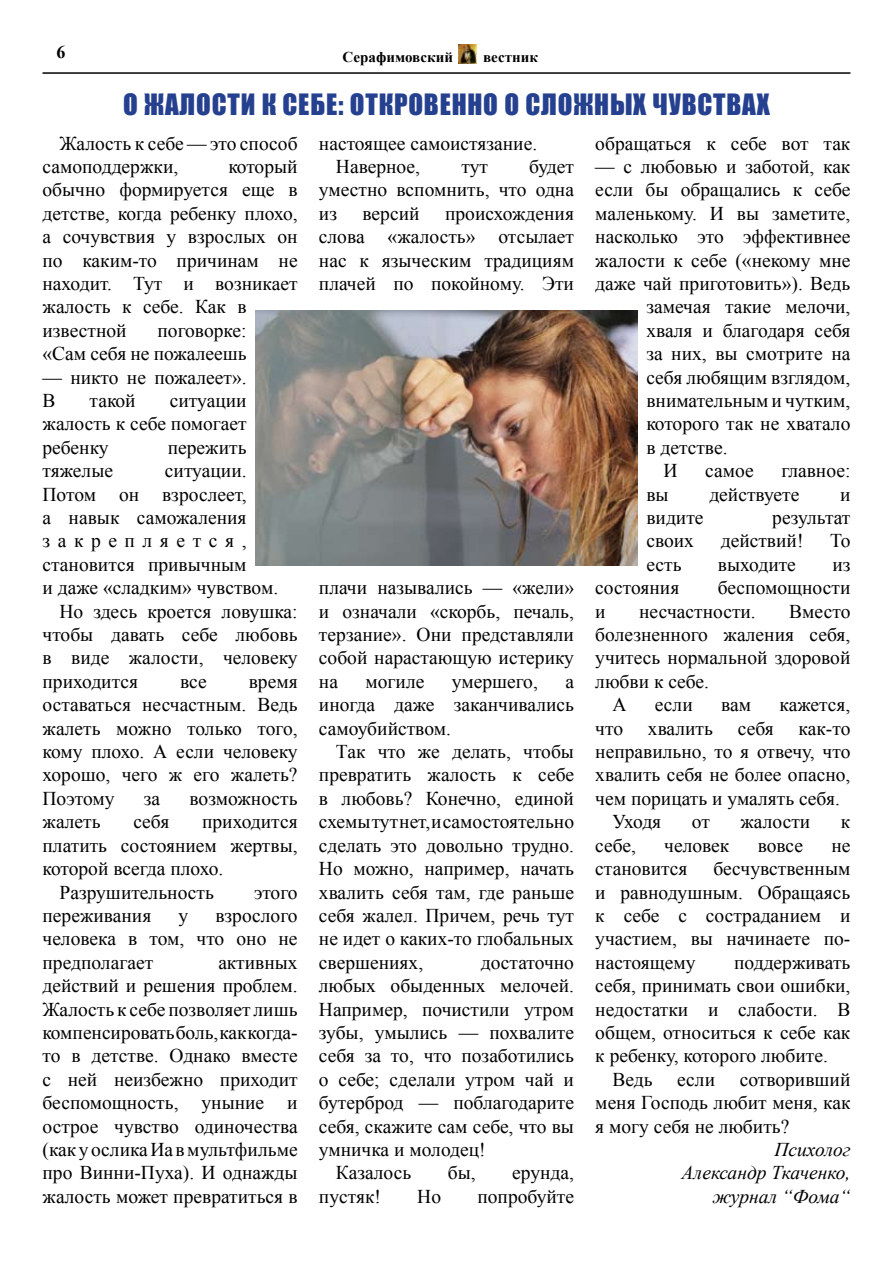
<style>
.page{position:relative;width:893px;height:1263px;background:#fff}
.page>*{position:absolute;margin:0;border:0;box-sizing:border-box;transform-origin:0 0}
.t1{font:27px "Impact";letter-spacing:.03em;color:#25408f}
.t2{font:19.5px/23.4px "Times New Roman";color:#000;text-align:justify}
.t3{font:italic 19.5px/23.4px "Times New Roman";color:#000;text-align:right}
.t4{font:19.5px "Times New Roman";letter-spacing:.39em;color:#000}
.t5{font:700 18px "Times New Roman";color:#000}
.t6{font:700 15px "Times New Roman";color:#000}
</style>
<div class="page">
<hr style="left:43px;top:72px;width:807px;height:2px;background:#000">
<img style="left:459px;top:44px;width:18px;height:19px">
<img style="left:255px;top:311px;width:383px;height:255px">
<p class="t5" style="left:56px;top:40px;width:10px">6</p>
<p class="t6" style="left:343px;top:47px;width:112px">Серафимовский</p>
<p class="t6" style="left:483px;top:47px;width:56px">вестник</p>
<h1 class="t1" style="left:123px;top:83px;width:648px">О ЖАЛОСТИ К СЕБЕ: ОТКРОВЕННО О СЛОЖНЫХ ЧУВСТВАХ</h1>
<p class="t2" style="left:336px;top:131px;width:203px;text-indent:-17px">настоящее самоистязание.<br>Наверное,</p>
<p class="t2" style="left:43px;top:131px;width:257px;text-indent:17px">Жалость к себе — это способ самоподдержки,</p>
<p class="t2" style="left:595px;top:131px;width:257px">обращаться к себе вот так</p>
<p class="t2" style="left:595px;top:154px;width:257px">— с любовью и заботой, как</p>
<p class="t2" style="left:595px;top:178px;width:257px">если бы обращались к себе</p>
<p class="t2" style="left:595px;top:201px;width:257px">маленькому. И вы заметите,</p>
<p class="t2" style="left:595px;top:225px;width:257px">насколько это эффективнее</p>
<p class="t2" style="left:595px;top:248px;width:257px">жалости к себе («некому мне</p>
<p class="t2" style="left:595px;top:271px;width:257px">даже чай приготовить»). Ведь</p>
<p class="t2" style="left:646px;top:295px;width:206px">замечая такие мелочи,</p>
<p class="t2" style="left:646px;top:318px;width:206px">хваля и благодаря себя</p>
<p class="t2" style="left:646px;top:342px;width:206px">за них, вы смотрите на</p>
<p class="t2" style="left:646px;top:365px;width:206px">себя любящим взглядом,</p>
<p class="t2" style="left:646px;top:388px;width:206px">внимательным и чутким,</p>
<p class="t2" style="left:646px;top:412px;width:206px">которого так не хватало</p>
<p class="t2" style="left:646px;top:435px;width:83px">в детстве.</p>
<p class="t2" style="left:663px;top:459px;width:16px">И</p>
<p class="t2" style="left:705px;top:459px;width:50px">самое</p>
<p class="t2" style="left:781px;top:459px;width:71px">главное:</p>
<p class="t2" style="left:646px;top:482px;width:24px">вы</p>
<p class="t2" style="left:709px;top:482px;width:92px">действуете</p>
<p class="t2" style="left:840px;top:482px;width:12px">и</p>
<p class="t2" style="left:646px;top:505px;width:59px">видите</p>
<p class="t2" style="left:772px;top:505px;width:80px">результат</p>
<p class="t2" style="left:646px;top:529px;width:49px">своих</p>
<p class="t2" style="left:721px;top:529px;width:84px">действий!</p>
<p class="t2" style="left:830px;top:529px;width:22px">То</p>
<p class="t2" style="left:646px;top:552px;width:37px">есть</p>
<p class="t2" style="left:718px;top:552px;width:80px">выходите</p>
<p class="t2" style="left:832px;top:552px;width:20px">из</p>
<p class="t2" style="left:595px;top:576px;width:86px">состояния</p>
<p class="t2" style="left:718px;top:576px;width:134px">беспомощности</p>
<p class="t2" style="left:595px;top:599px;width:12px">и</p>
<p class="t2" style="left:639px;top:599px;width:118px">несчастности.</p>
<p class="t2" style="left:789px;top:599px;width:63px">Вместо</p>
<p class="t2" style="left:595px;top:622px;width:257px">болезненного жаления себя,</p>
<p class="t2" style="left:595px;top:646px;width:257px">учитесь нормальной здоровой</p>
<p class="t2" style="left:595px;top:669px;width:115px">любви к себе.</p>
<p class="t2" style="left:612px;top:693px;width:16px">А</p>
<p class="t2" style="left:655px;top:693px;width:39px">если</p>
<p class="t2" style="left:721px;top:693px;width:31px">вам</p>
<p class="t2" style="left:779px;top:693px;width:72px">кажется,</p>
<p class="t2" style="left:595px;top:716px;width:29px">что</p>
<p class="t2" style="left:648px;top:716px;width:67px">хвалить</p>
<p class="t2" style="left:738px;top:716px;width:37px">себя</p>
<p class="t2" style="left:799px;top:716px;width:53px">как-то</p>
<p class="t2" style="left:595px;top:739px;width:257px">неправильно, то я отвечу, что</p>
<p class="t2" style="left:595px;top:763px;width:257px">хвалить себя не более опасно,</p>
<p class="t2" style="left:595px;top:786px;width:246px">чем порицать и умалять себя.</p>
<p class="t2" style="left:612px;top:810px;width:50px">Уходя</p>
<p class="t2" style="left:692px;top:810px;width:20px">от</p>
<p class="t2" style="left:740px;top:810px;width:71px">жалости</p>
<p class="t2" style="left:841px;top:810px;width:11px">к</p>
<p class="t2" style="left:595px;top:833px;width:42px">себе,</p>
<p class="t2" style="left:664px;top:833px;width:67px">человек</p>
<p class="t2" style="left:758px;top:833px;width:47px">вовсе</p>
<p class="t2" style="left:831px;top:833px;width:21px">не</p>
<p class="t2" style="left:595px;top:856px;width:94px">становится</p>
<p class="t2" style="left:319px;top:154px;width:257px;text-indent:210px">будет уместно вспомнить, что одна из</p>
<p class="t2" style="left:43px;top:154px;width:257px;text-align:left;text-indent:186px">который обычно формируется еще в детстве, когда ребенку плохо, а сочувствия у взрослых он по каким-то причинам не находит. Тут и возникает жалость к себе. Как в известной</p>
<p class="t2" style="left:461px;top:154px;width:28px">тут</p>
<p class="t2" style="left:363px;top:201px;width:59px">версий</p>
<p class="t2" style="left:319px;top:201px;width:257px;text-indent:126px">происхождения слова «жалость» отсылает нас к языческим традициям плачей по покойному. Эти</p>
<p class="t2" style="left:43px;top:318px;width:206px;text-align:right">поговорке:<br>«Сам себя не пожалеешь</p>
<p class="t2" style="left:43px;top:365px;width:206px">— никто не пожалеет».<br>В</p>
<p class="t2" style="left:90px;top:388px;width:48px">такой</p>
<p class="t2" style="left:43px;top:388px;width:206px;text-indent:127px">ситуации жалость к себе помогает ребенку</p>
<p class="t2" style="left:168px;top:435px;width:80px">пережить</p>
<p class="t2" style="left:43px;top:459px;width:72px">тяжелые</p>
<p class="t2" style="left:165px;top:459px;width:83px">ситуации.</p>
<p class="t2" style="left:43px;top:482px;width:206px">Потом он взрослеет,</p>
<p class="t2" style="left:43px;top:505px;width:206px">а навык саможаления</p>
<p class="t4" style="left:43px;top:528px;width:206px">закрепляется,</p>
<p class="t2" style="left:43px;top:552px;width:206px">становится привычным</p>
<p class="t2" style="left:43px;top:576px;width:237px">и даже «сладким» чувством.</p>
<p class="t2" style="left:60px;top:599px;width:240px">Но здесь кроется ловушка:</p>
<p class="t2" style="left:43px;top:622px;width:257px">чтобы давать себе любовь</p>
<p class="t2" style="left:43px;top:646px;width:257px">в виде жалости, человеку</p>
<p class="t2" style="left:43px;top:669px;width:97px">приходится</p>
<p class="t2" style="left:180px;top:669px;width:28px">все</p>
<p class="t2" style="left:319px;top:576px;width:257px">плачи назывались — «жели» и означали «скорбь, печаль, терзание». Они представляли собой нарастающую истерику на</p>
<p class="t2" style="left:365px;top:669px;width:60px">могиле</p>
<p class="t2" style="left:452px;top:669px;width:88px">умершего,</p>
<p class="t2" style="left:43px;top:669px;width:257px;text-indent:206px">время оставаться несчастным. Ведь жалеть можно только того, кому плохо. А если человеку хорошо, чего ж его жалеть?<br>Поэтому</p>
<p class="t2" style="left:319px;top:669px;width:257px;text-indent:246px">а иногда даже заканчивались самоубийством.</p>
<p class="t2" style="left:319px;top:739px;width:257px;text-indent:17px">Так что же делать, чтобы превратить жалость к себе в любовь? Конечно, единой схемы тут нет, и самостоятельно сделать это довольно трудно.<br>Но можно, например, начать хвалить себя там, где раньше себя жалел. Причем, речь тут не идет о каких-то глобальных свершениях,</p>
<p class="t2" style="left:144px;top:786px;width:18px">за</p>
<p class="t2" style="left:190px;top:786px;width:110px">возможность</p>
<p class="t2" style="left:43px;top:810px;width:60px">жалеть</p>
<p class="t2" style="left:133px;top:810px;width:37px">себя</p>
<p class="t2" style="left:202px;top:810px;width:97px">приходится</p>
<p class="t2" style="left:43px;top:833px;width:257px">платить состоянием жертвы,</p>
<p class="t2" style="left:43px;top:856px;width:182px">которой всегда плохо.</p>
<p class="t2" style="left:60px;top:880px;width:156px">Разрушительность</p>
<p class="t2" style="left:254px;top:880px;width:45px">этого</p>
<p class="t2" style="left:43px;top:903px;width:110px">переживания</p>
<p class="t2" style="left:178px;top:903px;width:11px">у</p>
<p class="t2" style="left:595px;top:856px;width:257px;text-indent:118px">бесчувственным и равнодушным. Обращаясь к себе с состраданием и участием, вы начинаете по&shy;настоящему</p>
<p class="t2" style="left:43px;top:903px;width:257px;text-indent:173px">взрослого человека в том, что оно не предполагает</p>
<p class="t2" style="left:734px;top:950px;width:118px">поддерживать</p>
<p class="t2" style="left:595px;top:973px;width:257px">себя, принимать свои ошибки,</p>
<p class="t2" style="left:595px;top:997px;width:257px">недостатки и слабости. В</p>
<p class="t2" style="left:595px;top:1020px;width:257px">общем, относиться к себе как</p>
<p class="t2" style="left:595px;top:1044px;width:234px">к ребенку, которого любите.</p>
<p class="t2" style="left:612px;top:1067px;width:42px">Ведь</p>
<p class="t2" style="left:677px;top:1067px;width:39px">если</p>
<p class="t2" style="left:481px;top:950px;width:95px">достаточно</p>
<p class="t2" style="left:319px;top:973px;width:257px">любых обыденных мелочей.</p>
<p class="t2" style="left:319px;top:997px;width:257px">Например, почистили утром</p>
<p class="t2" style="left:319px;top:1020px;width:257px">зубы, умылись — похвалите</p>
<p class="t2" style="left:319px;top:1044px;width:257px">себя за то, что позаботились</p>
<p class="t2" style="left:319px;top:1067px;width:257px">о себе; сделали утром чай и</p>
<p class="t2" style="left:319px;top:1090px;width:257px">бутерброд — поблагодарите</p>
<p class="t2" style="left:319px;top:1114px;width:257px">себя, скажите сам себе, что вы</p>
<p class="t2" style="left:319px;top:1137px;width:168px">умничка и молодец!</p>
<p class="t2" style="left:336px;top:1161px;width:77px">Казалось</p>
<p class="t2" style="left:448px;top:1161px;width:29px">бы,</p>
<p class="t2" style="left:512px;top:1161px;width:63px">ерунда,</p>
<p class="t2" style="left:319px;top:1184px;width:64px">пустяк!</p>
<p class="t2" style="left:417px;top:1184px;width:25px">Но</p>
<p class="t2" style="left:477px;top:1184px;width:98px">попробуйте</p>
<p class="t2" style="left:43px;top:950px;width:257px;text-indent:176px">активных действий и решения проблем.<br>Жалость к себе позволяет лишь компенсировать боль, как когда&shy;то в детстве. Однако вместе с ней неизбежно приходит беспомощность, уныние и острое чувство одиночества (как у ослика Иа в мультфильме про Винни-Пуха). И однажды жалость может превратиться в</p>
<p class="t2" style="left:595px;top:1067px;width:257px;text-indent:144px">сотворивший меня Господь любит меня, как я могу себя не любить?</p>
<p class="t3" style="left:682px;top:1137px;width:170px">Психолог<br>Александр Ткаченко, журнал “Фома“</p>
</div>
